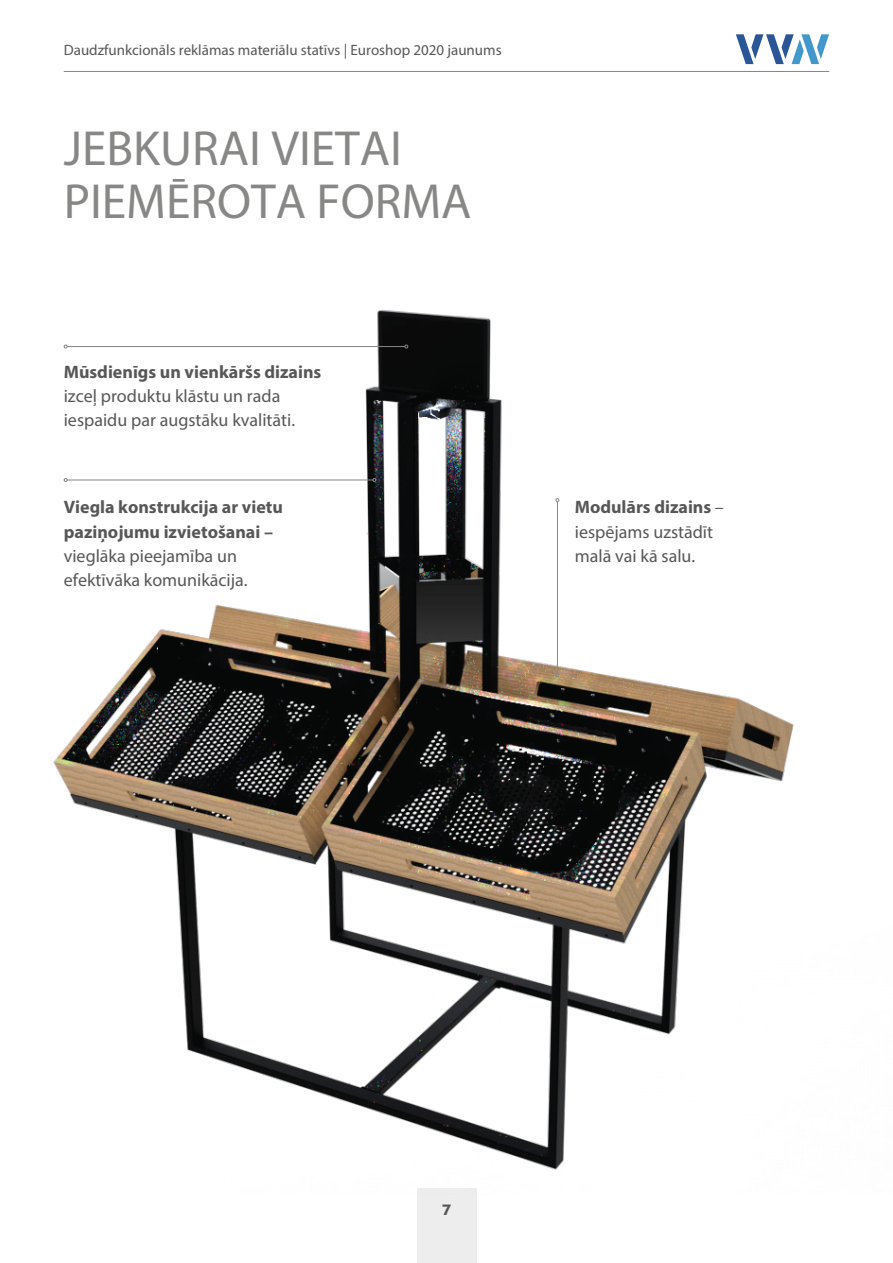
<style>
.page{position:relative;width:893px;height:1263px;background:#fff}
.page>*{position:absolute;margin:0;border:0;box-sizing:border-box;transform-origin:0 0}
.t1{font:49.5px/52.5px "Myriad Pro";color:#878786}
.t2{font:18px/24.5px "Myriad Pro";color:#585757}
.t3{font:700 18px/24.3px "Myriad Pro";color:#585757}
.t4{font:15px "Myriad Pro";color:#585757}
.t5{font:700 15px "Etelka Text Pro";color:#585757}
.s1{font-weight:700}
</style>
<div class="page">
<hr style="left:64px;top:71px;width:765px;height:1px;background:#878786">
<div style="left:417px;top:1188px;width:59px;height:75px;background:#ededed"></div>
<img style="left:53px;top:309px;width:741px;height:933px">
<hr style="left:557px;top:502px;width:1px;height:172px;background:#878786">
<svg style="left:556px;top:498px;width:3px;height:4px"></svg>
<hr style="left:67px;top:346px;width:338px;height:1px;background:#878786">
<hr style="left:67px;top:480px;width:306px;height:1px;background:#878786">
<svg style="left:64px;top:478px;width:4px;height:4px"></svg>
<svg style="left:373px;top:478px;width:3px;height:4px"></svg>
<svg style="left:736px;top:34px;width:93px;height:30px"></svg>
<p class="t4" style="left:64px;top:41px;width:439px">Daudzfunkcionāls reklāmas materiālu statīvs | Euroshop 2020 jaunums</p>
<h1 class="t1" style="left:64px;top:122px;width:409px">JEBKURAI VIETAI<br>PIEMĒROTA FORMA</h1>
<p class="t3" style="left:64px;top:359px;width:259px">Mūsdienīgs un vienkāršs dizains</p>
<p class="t2" style="left:64px;top:384px;width:233px;line-height:24px">izceļ produktu klāstu un rada iespaidu par augstāku kvalitāti.</p>
<p class="t3" style="left:64px;top:494px;width:221px">Viegla konstrukcija ar vietu paziņojumu izvietošanai –</p>
<p class="t2" style="left:64px;top:543px;width:185px">vieglāka pieejamība un efektīvāka komunikācija.</p>
<p class="t2" style="left:575px;top:495px;width:151px"><span class="s1">Modulārs dizains</span> – iespējams uzstādīt malā vai kā salu.</p>
<p class="t5" style="left:442px;top:1202px;width:11px">7</p>
</div>
